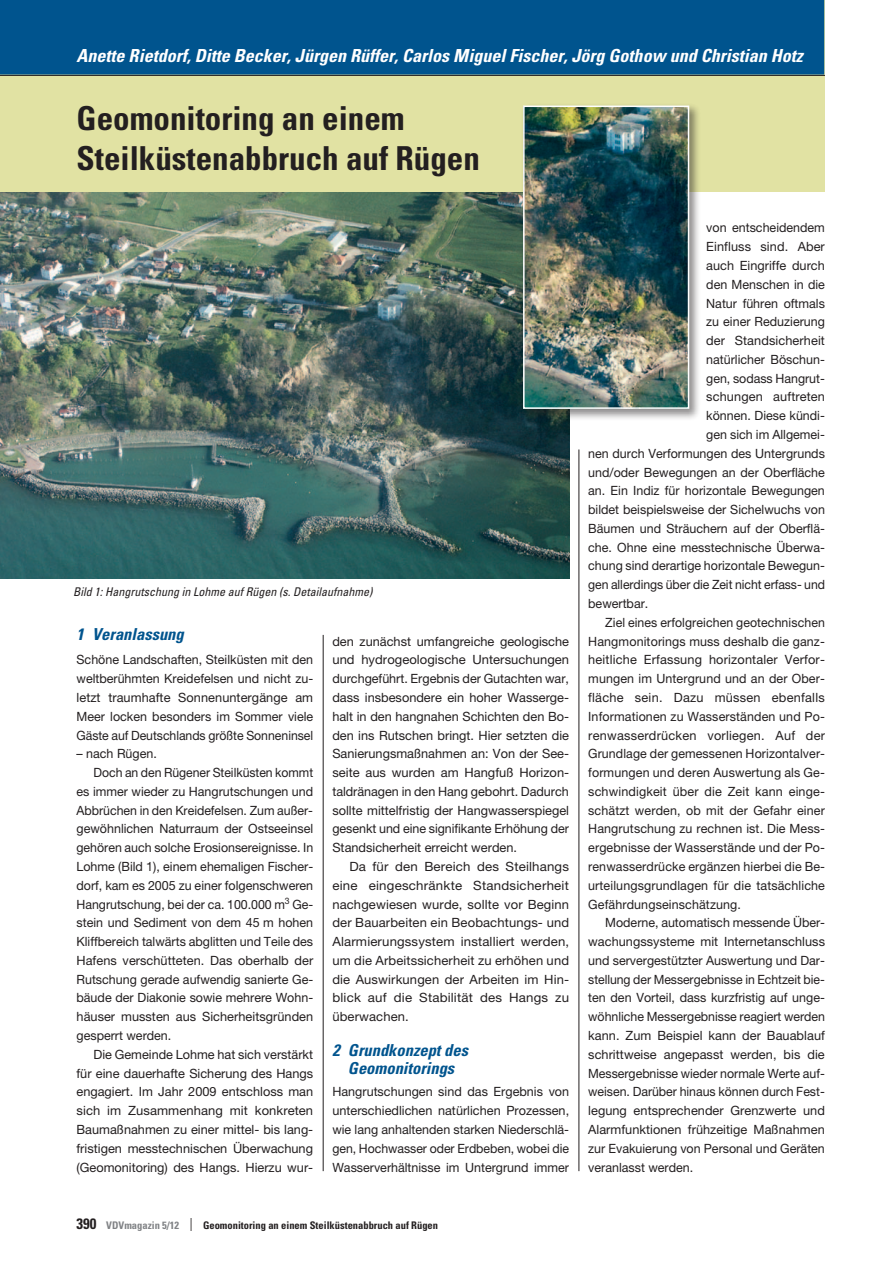
<style>
.page{position:relative;width:893px;height:1263px;background:#fff}
.page>*{position:absolute;margin:0;border:0;box-sizing:border-box;transform-origin:0 0}
.t1{font:700 condensed 33px/40.2px "Univers LT Std";color:#231f20}
.t2{font:italic 700 condensed 18px "Univers LT Std";color:#fff}
.t3{font:italic 700 condensed 16.5px/18px "Univers LT Std";color:#00548e;text-align:center}
.t4{font:12.75px/18.8px "Helvetica Neue";color:#231f20;text-align:justify}
.t5{font:12.75px/18.8px "Helvetica Neue";color:#231f20;text-align:justify;scale:1.04 1}
.t6{font:12.75px "Helvetica Neue";color:#231f20;scale:.96 1}
.t7{font:12.75px "Helvetica Neue";letter-spacing:.02em;color:#231f20}
.t8{font:italic condensed 12px "Univers LT Std";color:#231f20}
.t9{font:700 condensed 10.5px "Univers LT Std";color:#231f20}
.s1{font-size:15px}
.s2{color:#808285}
.s3{font-weight:300;font-size:18px}
</style>
<div class="page">
<hr style="left:578px;top:449px;width:1px;height:722px;background:#231f20">
<img style="left:0;top:191px;width:569px;height:388px">
<hr style="left:323px;top:635px;width:1px;height:536px;background:#231f20">
<div style="left:0;top:0;width:825px;height:191px;background:#e1e2a3"></div>
<div style="left:0;top:0;width:824px;height:75px;background:#00548e"></div>
<hr style="left:0;top:75px;width:825px;height:1px;background:#231f20">
<div style="left:521px;top:103px;width:180px;height:317px;background:#231f20;opacity:.5"></div>
<img style="left:526px;top:109px;width:160px;height:297px">
<div style="left:523px;top:106px;width:166px;height:303px;border:2px solid #fff"></div>
<h2 class="t2" style="left:77px;top:45px;width:728px">Anette Rietdorf, Ditte Becker, Jürgen Rüffer, Carlos Miguel Fischer, Jörg Gothow und Christian Hotz</h2>
<h1 class="t1" style="left:77px;top:98px;width:405px">Geomonitoring an einem<br>Steilküstenabbruch auf Rügen</h1>
<p class="t8" style="left:73px;top:584px;width:301px">Bild 1: Hangrutschung in Lohme auf Rügen (s. Detailaufnahme)</p>
<p class="t3" style="left:77px;top:625px;width:109px">1 Veranlassung</p>
<p class="t4" style="left:77px;top:650px;width:238px">Schöne Landschaften, Steilküsten mit den weltberühmten Kreidefelsen und nicht zu&shy;letzt traumhafte Sonnenuntergänge am Meer locken besonders im Sommer viele Gäste auf Deutschlands größte Sonneninsel</p>
<p class="t4" style="left:77px;top:744px;width:82px">– nach Rügen.</p>
<p class="t6" style="left:94px;top:765px;width:230px">Doch an den Rügener Steilküsten kommt</p>
<p class="t4" style="left:77px;top:782px;width:238px">es immer wieder zu Hangrutschungen und</p>
<p class="t4" style="left:77px;top:800px;width:238px">Abbrüchen in den Kreidefelsen. Zum außer-</p>
<p class="t4" style="left:77px;top:819px;width:238px">gewöhnlichen Naturraum der Ostseeinsel</p>
<p class="t4" style="left:77px;top:838px;width:238px">gehören auch solche Erosionsereignisse. In</p>
<p class="t4" style="left:77px;top:857px;width:238px">Lohme (Bild 1), einem ehemaligen Fischer-</p>
<p class="t4" style="left:77px;top:876px;width:238px">dorf, kam es 2005 zu einer folgenschweren</p>
<p class="t4" style="left:77px;top:894px;width:238px">Hangrutschung, bei der ca. 100.000 m<sup>3</sup> Ge-</p>
<p class="t4" style="left:77px;top:913px;width:238px">stein und Sediment von dem 45 m hohen</p>
<p class="t4" style="left:77px;top:932px;width:238px">Kliffbereich talwärts abglitten und Teile des</p>
<p class="t4" style="left:77px;top:951px;width:238px">Hafens verschütteten. Das oberhalb der</p>
<p class="t4" style="left:77px;top:969px;width:238px">Rutschung gerade aufwendig sanierte Ge-</p>
<p class="t4" style="left:77px;top:988px;width:238px">bäude der Diakonie sowie mehrere Wohn-</p>
<p class="t4" style="left:77px;top:1007px;width:238px">häuser mussten aus Sicherheitsgründen</p>
<p class="t4" style="left:77px;top:1026px;width:96px">gesperrt werden.</p>
<p class="t4" style="left:94px;top:1045px;width:221px">Die Gemeinde Lohme hat sich verstärkt</p>
<p class="t4" style="left:77px;top:1063px;width:238px">für eine dauerhafte Sicherung des Hangs</p>
<p class="t4" style="left:77px;top:1082px;width:238px">engagiert. Im Jahr 2009 entschloss man</p>
<p class="t4" style="left:77px;top:1101px;width:238px">sich im Zusammenhang mit konkreten</p>
<p class="t4" style="left:77px;top:1120px;width:238px">Baumaßnahmen zu einer mittel- bis lang-</p>
<p class="t4" style="left:77px;top:1139px;width:238px">fristigen messtechnischen Überwachung</p>
<p class="t4" style="left:77px;top:1157px;width:238px">(Geomonitoring) des Hangs. Hierzu wur-</p>
<p class="t4" style="left:332px;top:631px;width:238px">den zunächst umfangreiche geologische und hydrogeologische Untersuchungen durchgeführt. Ergebnis der Gutachten war, dass insbesondere ein hoher Wasserge&shy;halt in den hangnahen Schichten den Bo&shy;den ins Rutschen bringt. Hier setzten die Sanierungsmaßnahmen an: Von der See&shy;seite aus wurden am Hangfuß Horizon&shy;taldränagen in den Hang gebohrt. Dadurch sollte mittelfristig der Hangwasserspiegel gesenkt und eine signifikante Erhöhung der Standsicherheit erreicht werden.</p>
<p class="t5" style="left:332px;top:857px;width:229px;text-indent:17px">Da für den Bereich des Steilhangs eine eingeschränkte Standsicherheit nachgewiesen wurde, sollte vor Beginn der Bauarbeiten ein Beobachtungs- und Alarmierungssystem installiert werden, um die Arbeitssicherheit zu erhöhen und die Auswirkungen der Arbeiten im Hin&shy;blick auf die Stabilität des Hangs zu überwachen.</p>
<p class="t3" style="left:332px;top:1041px;width:137px">2 Grundkonzept des<br>Geomonitorings</p>
<p class="t4" style="left:332px;top:1082px;width:238px">Hangrutschungen sind das Ergebnis von unterschiedlichen natürlichen Prozessen, wie lang anhaltenden starken Niederschlä&shy;gen, Hochwasser oder Erdbeben, wobei die Wasserverhältnisse im Untergrund immer</p>
<p class="t9" style="left:77px;top:1219px;width:363px"><span class="s1">390</span> <span class="s2">VDVmagazin 5/12</span> <span class="s3">l</span> Geomonitoring an einem Steilküstenabbruch auf Rügen</p>
<p class="t4" style="left:706px;top:218px;width:120px">von entscheidendem</p>
<p class="t4" style="left:706px;top:237px;width:120px">Einfluss sind. Aber</p>
<p class="t4" style="left:706px;top:256px;width:120px">auch Eingriffe durch</p>
<p class="t4" style="left:706px;top:275px;width:120px">den Menschen in die</p>
<p class="t4" style="left:706px;top:293px;width:120px">Natur führen oftmals</p>
<p class="t4" style="left:706px;top:312px;width:120px">zu einer Reduzierung</p>
<p class="t4" style="left:706px;top:331px;width:120px">der Standsicherheit</p>
<p class="t4" style="left:706px;top:350px;width:120px">natürlicher Böschun-</p>
<p class="t4" style="left:706px;top:369px;width:120px">gen, sodass Hangrut-</p>
<p class="t4" style="left:706px;top:387px;width:120px">schungen auftreten</p>
<p class="t4" style="left:706px;top:406px;width:120px">können. Diese kündi-</p>
<p class="t4" style="left:706px;top:425px;width:120px">gen sich im Allgemei-</p>
<p class="t4" style="left:588px;top:444px;width:238px">nen durch Verformungen des Untergrunds</p>
<p class="t4" style="left:588px;top:462px;width:238px">und/oder Bewegungen an der Oberfläche</p>
<p class="t4" style="left:588px;top:481px;width:238px">an. Ein Indiz für horizontale Bewegungen</p>
<p class="t4" style="left:588px;top:500px;width:238px">bildet beispielsweise der Sichelwuchs von</p>
<p class="t4" style="left:588px;top:519px;width:238px">Bäumen und Sträuchern auf der Oberflä-</p>
<p class="t4" style="left:588px;top:538px;width:238px">che. Ohne eine messtechnische Überwa-</p>
<p class="t4" style="left:588px;top:556px;width:238px">chung sind derartige horizontale Bewegun-</p>
<p class="t6" style="left:588px;top:577px;width:248px">gen allerdings über die Zeit nicht erfass- und</p>
<p class="t4" style="left:588px;top:594px;width:62px">bewertbar.</p>
<p class="t4" style="left:605px;top:613px;width:221px">Ziel eines erfolgreichen geotechnischen</p>
<p class="t4" style="left:588px;top:631px;width:238px">Hangmonitorings muss deshalb die ganz-</p>
<p class="t4" style="left:588px;top:650px;width:238px">heitliche Erfassung horizontaler Verfor-</p>
<p class="t4" style="left:588px;top:669px;width:238px">mungen im Untergrund und an der Ober-</p>
<p class="t7" style="left:588px;top:690px;width:238px">fläche sein. Dazu müssen ebenfalls</p>
<p class="t4" style="left:588px;top:707px;width:238px">Informationen zu Wasserständen und Po-</p>
<p class="t7" style="left:588px;top:727px;width:238px">renwasserdrücken vorliegen. Auf der</p>
<p class="t4" style="left:588px;top:744px;width:238px">Grundlage der gemessenen Horizontalver-</p>
<p class="t4" style="left:588px;top:763px;width:238px">formungen und deren Auswertung als Ge-</p>
<p class="t4" style="left:588px;top:782px;width:238px">schwindigkeit über die Zeit kann einge-</p>
<p class="t4" style="left:588px;top:800px;width:238px">schätzt werden, ob mit der Gefahr einer</p>
<p class="t4" style="left:588px;top:819px;width:238px">Hangrutschung zu rechnen ist. Die Mess-</p>
<p class="t4" style="left:588px;top:838px;width:238px">ergebnisse der Wasserstände und der Po-</p>
<p class="t4" style="left:588px;top:857px;width:238px">renwasserdrücke ergänzen hierbei die Be-</p>
<p class="t4" style="left:588px;top:876px;width:238px">urteilungsgrundlagen für die tatsächliche</p>
<p class="t4" style="left:588px;top:894px;width:154px">Gefährdungseinschätzung.</p>
<p class="t4" style="left:605px;top:913px;width:221px">Moderne, automatisch messende Über-</p>
<p class="t4" style="left:588px;top:932px;width:238px">wachungssysteme mit Internetanschluss</p>
<p class="t4" style="left:588px;top:951px;width:238px">und servergestützter Auswertung und Dar-</p>
<p class="t6" style="left:588px;top:971px;width:248px">stellung der Messergebnisse in Echtzeit bie-</p>
<p class="t4" style="left:588px;top:988px;width:238px">ten den Vorteil, dass kurzfristig auf unge-</p>
<p class="t4" style="left:588px;top:1007px;width:238px">wöhnliche Messergebnisse reagiert werden</p>
<p class="t4" style="left:588px;top:1026px;width:238px">kann. Zum Beispiel kann der Bauablauf</p>
<p class="t4" style="left:588px;top:1045px;width:238px">schrittweise angepasst werden, bis die</p>
<p class="t4" style="left:588px;top:1063px;width:238px">Messergebnisse wieder normale Werte auf-</p>
<p class="t4" style="left:588px;top:1082px;width:238px">weisen. Darüber hinaus können durch Fest-</p>
<p class="t4" style="left:588px;top:1101px;width:238px">legung entsprechender Grenzwerte und</p>
<p class="t4" style="left:588px;top:1120px;width:238px">Alarmfunktionen frühzeitige Maßnahmen</p>
<p class="t4" style="left:588px;top:1139px;width:238px">zur Evakuierung von Personal und Geräten</p>
<p class="t4" style="left:588px;top:1157px;width:107px">veranlasst werden.</p>
</div>
